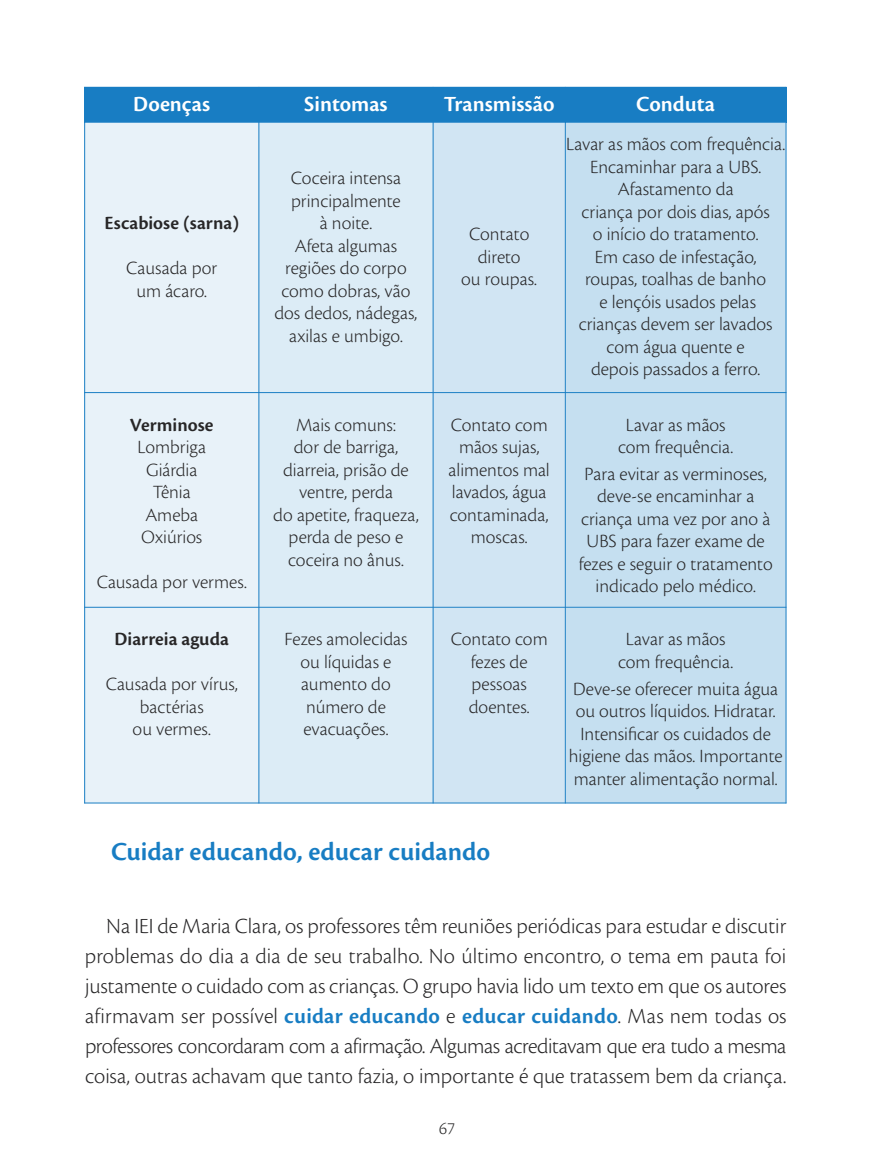
<style>
.page{position:relative;width:893px;height:1169px;background:#fff}
.page>*{position:absolute;margin:0;border:0;box-sizing:border-box;transform-origin:0 0}
.t1{font:600 27px "Cronos Pro";color:#187dc3}
.t2{font:300 22.5px/30px "Cronos Pro";color:#272627;text-align:justify}
.t3{font:600 22.5px "Cronos Pro";color:#fff}
.t4{font:300 19.5px/22.5px "Cronos Pro";color:#272627;text-align:center}
.t5{font:600 19.5px "Cronos Pro";color:#272627}
.t6{font:300 18px "Cronos Pro";color:#272627}
.s1{font-weight:600;color:#187dc3}
</style>
<div class="page">
<div style="left:84px;top:87px;width:175px;height:35px;background:#187dc3"></div>
<div style="left:259px;top:87px;width:174px;height:35px;background:#187dc3"></div>
<div style="left:433px;top:87px;width:132px;height:35px;background:#187dc3"></div>
<div style="left:565px;top:87px;width:221px;height:35px;background:#187dc3"></div>
<div style="left:85px;top:123px;width:173px;height:269px;background:#e8f2f9"></div>
<div style="left:259px;top:123px;width:174px;height:269px;background:#dcecf6"></div>
<div style="left:433px;top:123px;width:132px;height:269px;background:#d1e5f3"></div>
<div style="left:566px;top:123px;width:220px;height:269px;background:#c5dff0"></div>
<div style="left:85px;top:393px;width:173px;height:214px;background:#e8f2f9"></div>
<div style="left:259px;top:393px;width:174px;height:214px;background:#dcecf6"></div>
<div style="left:433px;top:393px;width:132px;height:214px;background:#d1e5f3"></div>
<div style="left:566px;top:393px;width:220px;height:214px;background:#c5dff0"></div>
<div style="left:85px;top:607px;width:173px;height:195px;background:#e8f2f9"></div>
<div style="left:259px;top:607px;width:174px;height:195px;background:#dcecf6"></div>
<div style="left:433px;top:607px;width:132px;height:195px;background:#d1e5f3"></div>
<div style="left:566px;top:607px;width:220px;height:195px;background:#c5dff0"></div>
<hr style="left:84px;top:87px;width:1px;height:716px;background:#187dc3">
<hr style="left:258px;top:87px;width:1px;height:716px;background:#187dc3">
<hr style="left:433px;top:87px;width:1px;height:716px;background:#187dc3">
<hr style="left:565px;top:87px;width:1px;height:716px;background:#187dc3">
<hr style="left:786px;top:87px;width:1px;height:716px;background:#187dc3">
<hr style="left:84px;top:122px;width:702px;height:1px;background:#187dc3">
<hr style="left:84px;top:392px;width:702px;height:1px;background:#187dc3">
<hr style="left:84px;top:607px;width:702px;height:1px;background:#187dc3">
<hr style="left:84px;top:802px;width:702px;height:1px;background:#187dc3">
<p class="t3" style="left:133px;top:95px;width:79px">Doenças</p>
<p class="t3" style="left:304px;top:95px;width:85px">Sintomas</p>
<p class="t3" style="left:444px;top:95px;width:112px">Transmissão</p>
<p class="t3" style="left:636px;top:95px;width:80px">Conduta</p>
<p class="t5" style="left:104px;top:215px;width:136px">Escabiose (sarna)</p>
<p class="t4" style="left:126px;top:258px;width:93px">Causada por um ácaro.</p>
<p class="t5" style="left:130px;top:416px;width:85px">Verminose</p>
<p class="t4" style="left:138px;top:437px;width:70px">Lombriga<br>Giárdia<br>Tênia<br>Ameba<br>Oxiúrios</p>
<p class="t4" style="left:97px;top:571px;width:151px">Causada por vermes.</p>
<p class="t5" style="left:115px;top:631px;width:116px">Diarreia aguda</p>
<p class="t4" style="left:106px;top:674px;width:134px">Causada por vírus, bactérias<br>ou vermes.</p>
<p class="t4" style="left:274px;top:168px;width:145px">Coceira intensa principalmente<br>à noite.<br>Afeta algumas regiões do corpo como dobras, vão dos dedos, nádegas, axilas e umbigo.</p>
<p class="t4" style="left:461px;top:224px;width:77px">Contato direto<br>ou roupas.</p>
<p class="t4" style="left:566px;top:134px;width:221px">Lavar as mãos com frequência.<br>Encaminhar para a UBS.<br>Afastamento da<br>criança por dois dias, após<br>o início do tratamento.<br>Em caso de infestação,<br>roupas, toalhas de banho<br>e lençóis usados pelas crianças devem ser lavados com água quente e<br>depois passados a ferro.</p>
<p class="t4" style="left:273px;top:414px;width:147px">Mais comuns:<br>dor de barriga, diarreia, prisão de ventre, perda<br>do apetite, fraqueza, perda de peso e coceira no ânus.</p>
<p class="t4" style="left:449px;top:414px;width:103px">Contato com mãos sujas, alimentos mal lavados, água contaminada, moscas.</p>
<p class="t4" style="left:618px;top:414px;width:117px">Lavar as mãos com frequência.</p>
<p class="t4" style="left:579px;top:463px;width:195px">Para evitar as verminoses, deve-se encaminhar a criança uma vez por ano à<br>UBS para fazer exame de fezes e seguir o tratamento indicado pelo médico.</p>
<p class="t4" style="left:284px;top:629px;width:125px">Fezes amolecidas ou líquidas e aumento do número de evacuações.</p>
<p class="t4" style="left:451px;top:629px;width:98px">Contato com fezes de pessoas doentes.</p>
<p class="t4" style="left:618px;top:629px;width:117px">Lavar as mãos com frequência.</p>
<p class="t4" style="left:569px;top:678px;width:215px">Deve-se oferecer muita água ou outros líquidos. Hidratar.<br>Intensificar os cuidados de higiene das mãos. Importante manter alimentação normal.</p>
<h1 class="t1" style="left:111px;top:841px;width:381px">Cuidar educando, educar cuidando</h1>
<p class="t2" style="left:85px;top:912px;width:703px;text-indent:21px">Na IEI de Maria Clara, os professores têm reuniões periódicas para estudar e discutir problemas do dia a dia de seu trabalho. No último encontro, o tema em pauta foi justamente o cuidado com as crianças. O grupo havia lido um texto em que os autores afirmavam ser possível <span class="s1">cuidar educando</span> e <span class="s1">educar cuidando</span>. Mas nem todas os professores concordaram com a afirmação. Algumas acreditavam que era tudo a mesma coisa, outras achavam que tanto fazia, o importante é que tratassem bem da criança.</p>
<p class="t6" style="left:439px;top:1120px;width:17px">67</p>
</div>
